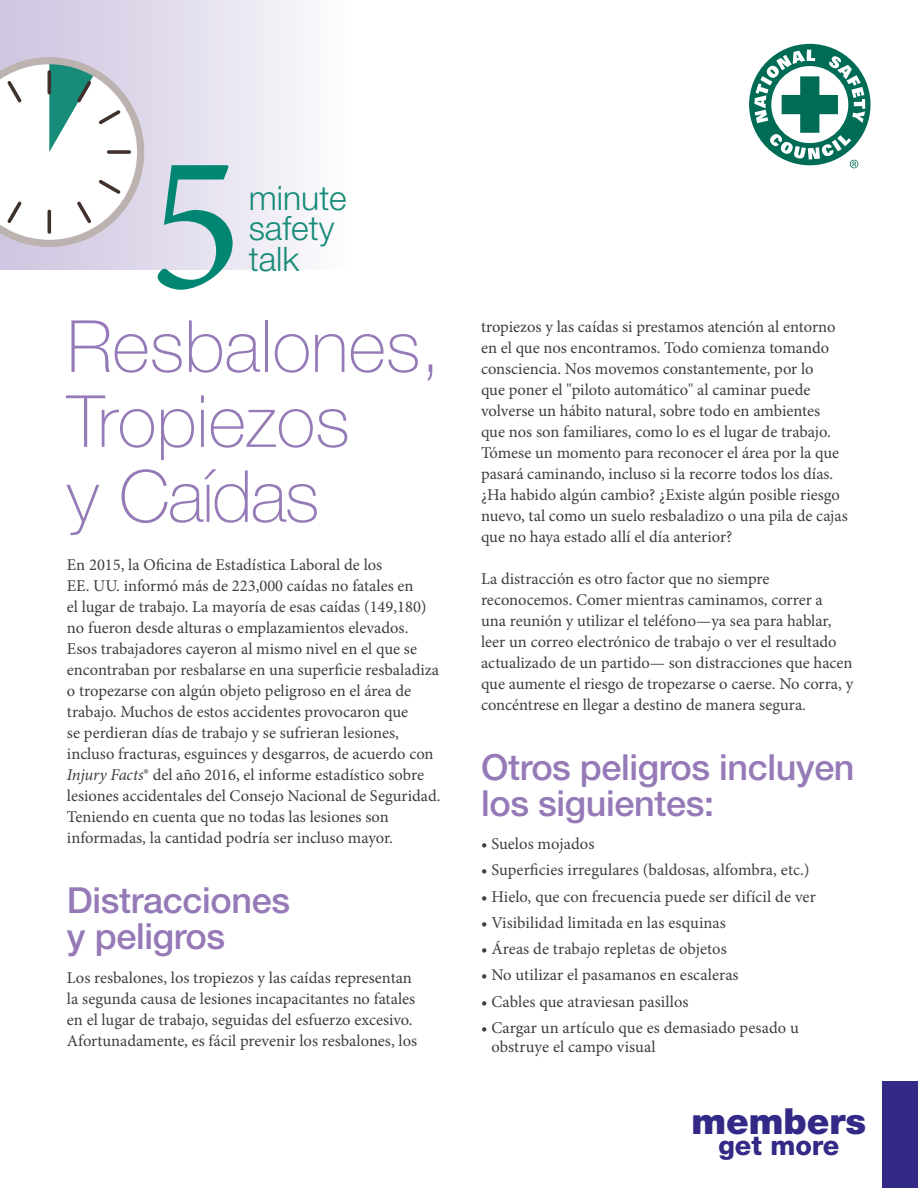
<style>
.page{position:relative;width:918px;height:1188px;background:#fff}
.page>*{position:absolute;margin:0;border:0;box-sizing:border-box;transform-origin:0 0}
.t1{font:196.2px "Minion Pro";color:#028674}
.H1_purple{font:100 72px/75px "Helvetica Neue LT Std";color:#957ab7}
.H2_purple{font:500 36px/36px "Helvetica Neue LT Std";letter-spacing:-.01em;color:#957ab7}
.t2{font:900 36px "Helvetica Neue LT Std";color:#332986}
.t3{font:300 33.75px/30.3px "Helvetica Neue LT Std";color:#178c79}
.t4{font:800 27px "Helvetica Neue LT Std";color:#332986}
.body{font:16.5px/21px "Minion Pro";color:#3e3e3f}
.body_bullets{font:16.5px/19.5px "Minion Pro";letter-spacing:.005em;color:#3e3e3f}
.s1{font-style:italic}
</style>
<div class="page">
<div style="left:749px;top:44px;width:122px;height:121px;background:#006c55;border-radius:50%"></div>
<svg style="left:754px;top:50px;width:111px;height:118px"></svg>
<div style="left:882px;top:1081px;width:36px;height:107px;background:#332986"></div>
<div style="left:0;top:0;width:459px;height:270px;background:linear-gradient(to right,#cec4e0,#fff)"></div>
<svg style="left:0;top:57px;width:144px;height:190px"></svg>
<p class="t1" style="left:148px;top:93px;width:96px">5</p>
<p class="t3" style="left:249px;top:182px;width:100px">minute</p>
<p class="t3" style="left:249px;top:213px;width:87px">safety talk</p>
<p class="H1_purple" style="left:67px;top:309px;width:375px">Resbalones,<br>Tropiezos<br>y Caídas</p>
<p class="body" style="left:67px;top:554px;width:375px">En 2015, la Oficina de Estadística Laboral de los<br>EE. UU. informó más de 223,000 caídas no fatales en<br>el lugar de trabajo. La mayoría de esas caídas (149,180) no fueron desde alturas o emplazamientos elevados.<br>Esos trabajadores cayeron al mismo nivel en el que se encontraban por resbalarse en una superficie resbaladiza o tropezarse con algún objeto peligroso en el área de trabajo. Muchos de estos accidentes provocaron que<br>se perdieran días de trabajo y se sufrieran lesiones, incluso fracturas, esguinces y desgarros, de acuerdo con <span class="s1">Injury Facts</span>® del año 2016, el informe estadístico sobre lesiones accidentales del Consejo Nacional de Seguridad.<br>Teniendo en cuenta que no todas las lesiones son informadas, la cantidad podría ser incluso mayor.</p>
<p class="H2_purple" style="left:67px;top:881px;width:225px">Distracciones y peligros</p>
<p class="body" style="left:67px;top:967px;width:352px">Los resbalones, los tropiezos y las caídas representan la segunda causa de lesiones incapacitantes no fatales en el lugar de trabajo, seguidas del esfuerzo excesivo.<br>Afortunadamente, es fácil prevenir los resbalones, los</p>
<p class="body" style="left:481px;top:317px;width:368px">tropiezos y las caídas si prestamos atención al entorno en el que nos encontramos. Todo comienza tomando consciencia. Nos movemos constantemente, por lo<br>que poner el "piloto automático" al caminar puede volverse un hábito natural, sobre todo en ambientes que nos son familiares, como lo es el lugar de trabajo.<br>Tómese un momento para reconocer el área por la que pasará caminando, incluso si la recorre todos los días. ¿Ha habido algún cambio? ¿Existe algún posible riesgo nuevo, tal como un suelo resbaladizo o una pila de cajas que no haya estado allí el día anterior?</p>
<p class="body" style="left:481px;top:569px;width:374px">La distracción es otro factor que no siempre reconocemos. Comer mientras caminamos, correr a<br>una reunión y utilizar el teléfono—ya sea para hablar, leer un correo electrónico de trabajo o ver el resultado actualizado de un partido— son distracciones que hacen que aumente el riesgo de tropezarse o caerse. No corra, y concéntrese en llegar a destino de manera segura.</p>
<p class="H2_purple" style="left:481px;top:749px;width:375px">Otros peligros incluyen los siguientes:</p>
<p class="body_bullets" style="left:481px;top:834px;width:115px">• Suelos mojados</p>
<p class="body_bullets" style="left:481px;top:861px;width:330px">• Superficies irregulares (baldosas, alfombra, etc.)</p>
<p class="body_bullets" style="left:481px;top:887px;width:336px">• Hielo, que con frecuencia puede ser difícil de ver</p>
<p class="body_bullets" style="left:481px;top:913px;width:246px">• Visibilidad limitada en las esquinas</p>
<p class="body_bullets" style="left:481px;top:939px;width:247px">• Áreas de trabajo repletas de objetos</p>
<p class="body_bullets" style="left:481px;top:966px;width:259px">• No utilizar el pasamanos en escaleras</p>
<p class="body_bullets" style="left:481px;top:992px;width:209px">• Cables que atraviesan pasillos</p>
<p class="body_bullets" style="left:491px;top:1018px;width:309px;text-indent:-10px">• Cargar un artículo que es demasiado pesado u obstruye el campo visual</p>
<h3 class="t2" style="left:692px;top:1099px;width:176px">members</h3>
<h3 class="t4" style="left:718px;top:1129px;width:123px">get more</h3>
</div>
